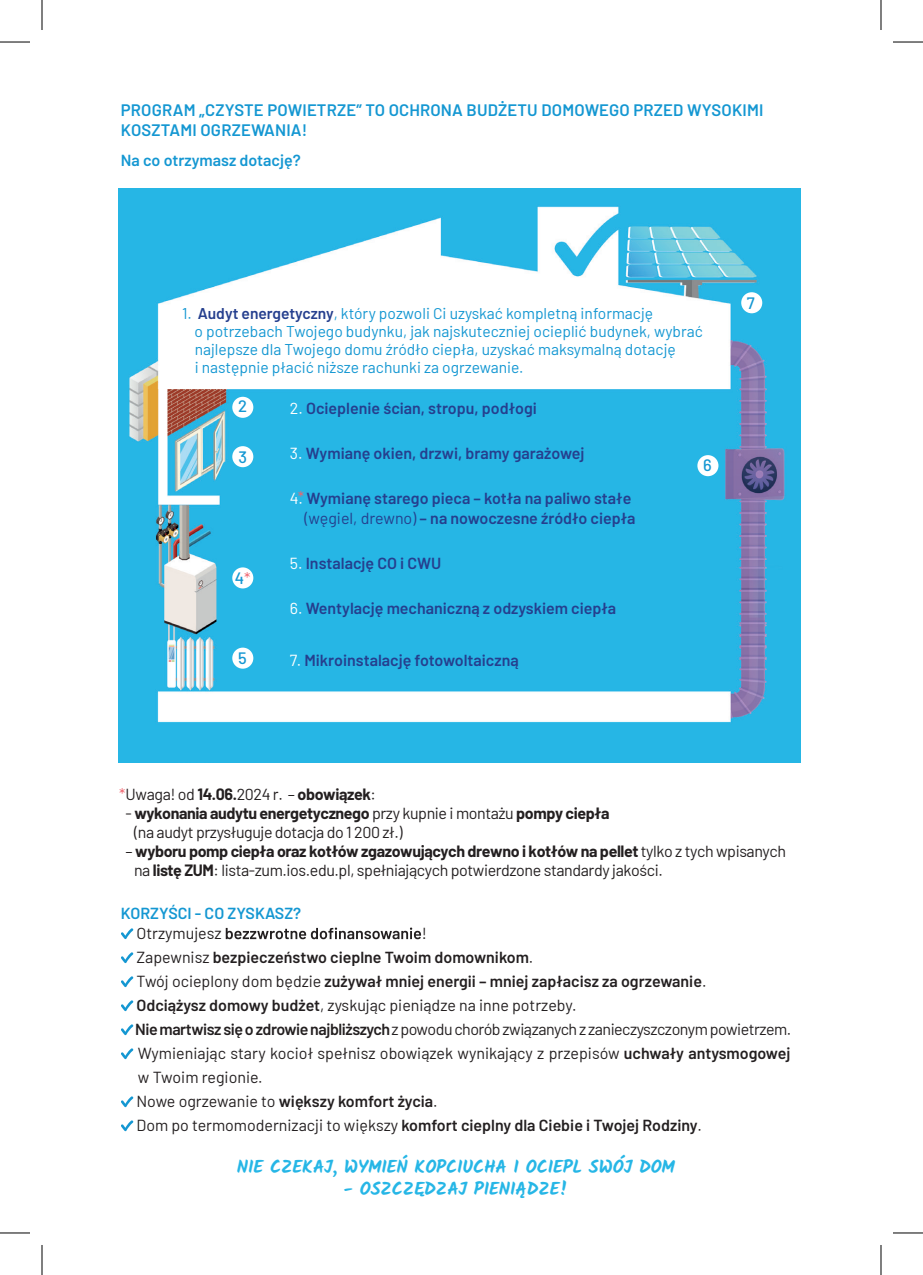
<style>
.page{position:relative;width:923px;height:1275px;background:#fff}
.page>*{position:absolute;margin:0;border:0;box-sizing:border-box;transform-origin:0 0}
.t1{font:700 18px "Kalam";letter-spacing:-.01em;color:#26b6e6}
.t2{font:600 16.6px/20px "Barlow";letter-spacing:.01em;color:#1497d2}
.t3{font:500 16.4px "Barlow";color:#1497d2}
.t4{font:16px/24px "Barlow";color:#231f20}
.t5{font:16px/19.2px "Barlow";letter-spacing:-.025em;color:#231f20}
.t6{font:600 16px/20px "Barlow";color:#253f8e;text-align:right}
.t7{font:600 16px "Barlow";color:#1497d2}
.t8{font:16px "Barlow";color:#f0636d}
.t9{font:15.6px/18px "Barlow";color:#1497d2}
.s1{font-weight:600;color:#253f8e}
.s2{font-weight:400;color:#fff}
.s3{font-weight:400}
.s4{font-weight:400;font-size:16px;color:#f0636d}
.s5{color:#f0636d}
.s6{font-weight:700}
.s7{font-weight:600}
</style>
<div class="page">
<img style="left:118px;top:188px;width:682px;height:574px">
<div style="left:232px;top:397px;width:21px;height:21px;background:#fff;border-radius:50%"></div>
<div style="left:232px;top:446px;width:21px;height:21px;background:#fff;border-radius:50%"></div>
<div style="left:232px;top:567px;width:21px;height:21px;background:#fff;border-radius:50%"></div>
<div style="left:232px;top:647px;width:21px;height:21px;background:#fff;border-radius:50%"></div>
<div style="left:697px;top:455px;width:21px;height:21px;background:#fff;border-radius:50%"></div>
<div style="left:741px;top:292px;width:21px;height:21px;background:#fff;border-radius:50%"></div>
<svg style="left:121px;top:928px;width:12px;height:11px"></svg>
<svg style="left:226px;top:927px;width:195px;height:12px"></svg>
<svg style="left:121px;top:952px;width:12px;height:11px"></svg>
<svg style="left:121px;top:976px;width:12px;height:11px"></svg>
<svg style="left:121px;top:1000px;width:12px;height:11px"></svg>
<svg style="left:121px;top:1024px;width:12px;height:11px"></svg>
<svg style="left:121px;top:1048px;width:12px;height:11px"></svg>
<svg style="left:121px;top:1096px;width:12px;height:11px"></svg>
<svg style="left:121px;top:1120px;width:12px;height:11px"></svg>
<hr style="left:0;top:42px;width:30px;height:1px;background:#000">
<hr style="left:893px;top:42px;width:30px;height:1px;background:#000">
<hr style="left:0;top:1232px;width:30px;height:1px;background:#000">
<hr style="left:893px;top:1232px;width:30px;height:1px;background:#000">
<hr style="left:42px;top:0;width:1px;height:30px;background:#000">
<hr style="left:42px;top:1244px;width:1px;height:30px;background:#000">
<hr style="left:881px;top:0;width:1px;height:30px;background:#000">
<hr style="left:881px;top:1244px;width:1px;height:30px;background:#000">
<p class="t2" style="left:121px;top:98px;width:644px">PROGRAM „CZYSTE POWIETRZE” TO OCHRONA BUDŻETU DOMOWEGO PRZED WYSOKIMI<br>KOSZTAMI OGRZEWANIA!</p>
<p class="t7" style="left:121px;top:149px;width:181px">Na co otrzymasz dotację?</p>
<p class="t9" style="left:195px;top:303px;width:510px;text-indent:-12px">1. <span class="s1">Audyt energetyczny</span>, który pozwoli Ci uzyskać kompletną informację<br>o potrzebach Twojego budynku, jak najskuteczniej ocieplić budynek, wybrać najlepsze dla Twojego domu źródło ciepła, uzyskać maksymalną dotację<br>i następnie płacić niższe rachunki za ogrzewanie.</p>
<p class="t6" style="left:290px;top:396px;width:249px"><span class="s2">2.</span> Ocieplenie ścian, stropu, podłogi</p>
<p class="t6" style="left:290px;top:441px;width:296px"><span class="s2">3.</span> Wymianę okien, drzwi, bramy garażowej</p>
<p class="t6" style="left:290px;top:486px;width:347px"><span class="s2">4.</span> Wymianę starego pieca – kotła na paliwo stałe <span class="s3">(węgiel, drewno)</span> – na nowoczesne źródło ciepła</p>
<p class="t6" style="left:290px;top:551px;width:153px"><span class="s2">5.</span> Instalację CO i CWU</p>
<p class="t6" style="left:290px;top:597px;width:328px"><span class="s2">6.</span> Wentylację mechaniczną z odzyskiem ciepła</p>
<p class="t6" style="left:290px;top:649px;width:230px"><span class="s2">7.</span> Mikroinstalację fotowoltaiczną</p>
<p class="t3" style="left:238px;top:394px;width:10px">2</p>
<p class="t3" style="left:239px;top:444px;width:10px">3</p>
<p class="t3" style="left:703px;top:453px;width:10px">6</p>
<p class="t8" style="left:298px;top:486px;width:8px">*</p>
<p class="t3" style="left:235px;top:566px;width:17px">4<span class="s4">*</span></p>
<p class="t3" style="left:238px;top:646px;width:10px">5</p>
<p class="t3" style="left:747px;top:291px;width:9px">7</p>
<p class="t5" style="left:119px;top:783px;width:258px"><span class="s5">*</span>Uwaga! od <span class="s6">14.06.</span>2024 r. – <span class="s6">obowiązek</span>:</p>
<p class="t5" style="left:134px;top:802px;width:477px;text-indent:-8px">- <span class="s6">wykonania audytu energetycznego</span> przy kupnie i montażu <span class="s6">pompy ciepła </span>(na audyt przysługuje dotacja do 1 200 zł.)</p>
<p class="t5" style="left:134px;top:840px;width:654px;text-indent:-8px">– <span class="s6">wyboru pomp ciepła oraz kotłów zgazowujących drewno i kotłów na pellet</span> tylko z tych wpisanych na <span class="s6">listę ZUM</span>: lista-zum.ios.edu.pl, spełniających potwierdzone standardy jakości.</p>
<p class="t7" style="left:121px;top:901px;width:182px">KORZYŚCI - CO ZYSKASZ?</p>
<p class="t4" style="left:136px;top:920px;width:87px">Otrzymujesz</p>
<p class="t4" style="left:135px;top:920px;width:657px;text-indent:287px">!<br>Zapewnisz <span class="s7">bezpieczeństwo cieplne Twoim domownikom</span>.<br>Twój ocieplony dom będzie <span class="s7">zużywał mniej energii – mniej zapłacisz za ogrzewanie</span>.<br><span class="s7">Odciążysz domowy budżet</span>, zyskując pieniądze na inne potrzeby.<br><span class="s7">Niemartwiszsięozdrowienajbliższych</span>zpowoduchoróbzwiązanychz zanieczyszczonympowietrzem.<br>Wymieniając stary kocioł spełnisz obowiązek wynikający z przepisów <span class="s7">uchwały antysmogowej </span>w Twoim regionie.<br>Nowe ogrzewanie to <span class="s7">większy komfort życia</span>.<br>Dom po termomodernizacji to większy <span class="s7">komfort cieplny dla Ciebie i Twojej Rodziny</span>.</p>
<p class="t1" style="left:237px;top:1156px;width:440px">NIE CZEKAJ, WYMIEŃ KOPCIUCHA I OCIEPL SWÓJ DOM</p>
<p class="t1" style="left:343px;top:1178px;width:226px">- OSZCZĘDZAJ PIENIĄDZE!</p>
</div>
